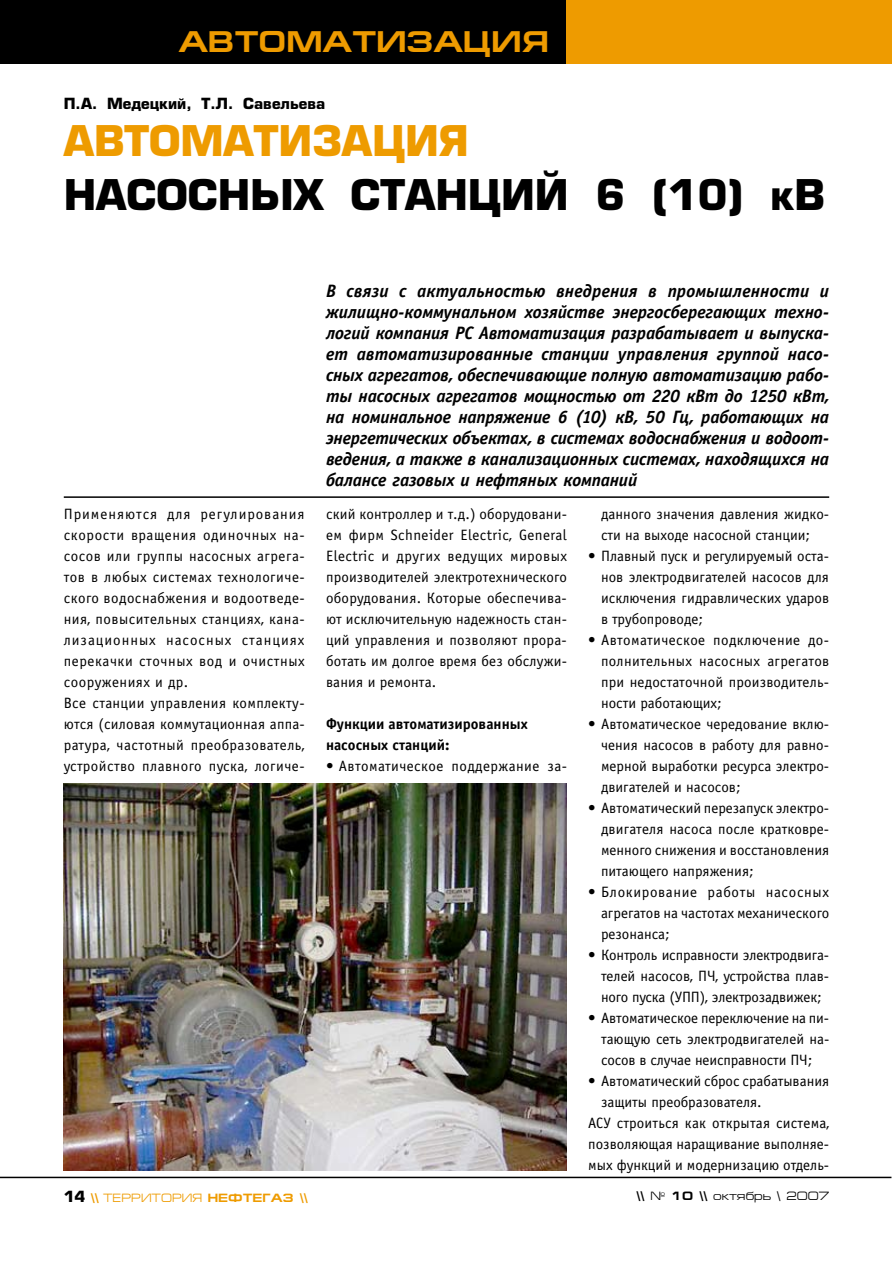
<style>
.page{position:relative;width:893px;height:1263px;background:#fff}
.page>*{position:absolute;margin:0;border:0;box-sizing:border-box;transform-origin:0 0}
.t1{font:700 41.25px "Europe";color:#000}
.t2{font:700 41.25px "Europe";color:#ee9b00}
.t3{font:700 30px "Europe Ext";color:#ee9b00}
.t4{font:italic 700 18px/21px "Officina Sans C";letter-spacing:-.015em;color:#000;text-align:justify}
.t5{font:15px/21px "Officina Sans C";letter-spacing:.01em;color:#000;text-align:justify}
.t6{font:15px/21px "Officina Sans C";letter-spacing:.03em;color:#000}
.t7{font:700 15px/21px "Officina Sans C";color:#000}
.t8{font:700 15px "Europe";color:#000}
.t9{font:700 12px "Europe Ext";color:#ee9b00}
.t10{font:12px "Europe Ext";color:#000}
.s1{font-family:"Europe";font-size:15px;color:#000}
.s2{font-weight:400}
.s3{font-weight:700}
</style>
<div class="page">
<div style="left:0;top:0;width:891px;height:64px;background:#ee9b00"></div>
<div style="left:0;top:0;width:566px;height:64px;background:#000"></div>
<hr style="left:0;top:1177px;width:891px;height:1px;background:#000">
<hr style="left:64px;top:496px;width:765px;height:2px;background:#000">
<img style="left:64px;top:783px;width:503px;height:387px">
<h2 class="t3" style="left:178px;top:25px;width:372px">Автоматизация</h2>
<p class="t8" style="left:64px;top:95px;width:263px">П.А. Медецкий, Т.Л. Савельева</p>
<h1 class="t2" style="left:64px;top:116px;width:121px">Автома</h1>
<h1 class="t2" style="left:254px;top:116px;width:216px">тизация</h1>
<h1 class="t1" style="left:64px;top:170px;width:64px">насос</h1>
<h1 class="t1" style="left:218px;top:170px;width:608px">ных станций 6 (10) кВ</h1>
<p class="t4" style="left:326px;top:281px;width:505px">В связи с актуальностью внедрения в промышленности и жилищно-коммунальном хозяйстве энергосберегающих техно&shy;логий компания РС Автоматизация разрабатывает и выпуска&shy;ет автоматизированные станции управления группой насо&shy;сных агрегатов, обеспечивающие полную автоматизацию рабо&shy;ты насосных агрегатов мощностью от 220 кВт до 1250 кВт, на номинальное напряжение 6 (10) кВ, 50 Гц, работающих на энергетических объектах, в системах водоснабжения и водоот&shy;ведения, а также в канализационных системах, находящихся на балансе газовых и нефтяных компаний</p>
<p class="t6" style="left:64px;top:504px;width:243px">Применяются для регулирования скорости вращения одиночных на&shy;сосов или группы насосных агрега&shy;тов в любых системах технологиче&shy;ского водоснабжения и водоотведе&shy;ния, повысительных станциях, кана&shy;лизационных насосных станциях перекачки сточных вод и очистных сооружениях и др.<br>Все станции управления комплекту&shy;ются (силовая коммутационная аппа&shy;ратура, частотный преобразователь, устройство плавного пуска, логиче-</p>
<p class="t5" style="left:326px;top:504px;width:243px">ский контроллер и т.д.) оборудовани&shy;ем фирм Schneider Electric, General Electric и других ведущих мировых производителей электротехнического оборудования. Которые обеспечива&shy;ют исключительную надежность стан&shy;ций управления и позволяют прора&shy;ботать им долгое время без обслужи&shy;вания и ремонта.</p>
<p class="t7" style="left:326px;top:714px;width:203px">Функции автоматизированных насосных станций:</p>
<p class="t6" style="left:326px;top:756px;width:243px">• Автоматическое поддержание за-</p>
<p class="t5" style="left:601px;top:504px;width:230px">данного значения давления жидко&shy;сти на выходе насосной станции;</p>
<p class="t5" style="left:601px;top:546px;width:230px;text-indent:-13px">• Плавный пуск и регулируемый оста&shy;нов электродвигателей насосов для исключения гидравлических ударов в трубопроводе;</p>
<p class="t5" style="left:601px;top:630px;width:230px;text-indent:-13px">• Автоматическое подключение до&shy;полнительных насосных агрегатов при недостаточной производитель&shy;ности работающих;</p>
<p class="t5" style="left:601px;top:714px;width:230px;text-indent:-13px">• Автоматическое чередование вклю&shy;чения насосов в работу для равно&shy;мерной выработки ресурса электро&shy;двигателей и насосов;</p>
<p class="t5" style="left:601px;top:798px;width:230px;text-indent:-13px">• Автоматический перезапуск электро&shy;двигателя насоса после кратковре&shy;менного снижения и восстановления питающего напряжения;</p>
<p class="t5" style="left:601px;top:882px;width:230px;text-indent:-13px">• Блокирование работы насосных агрегатов на частотах механического резонанса;</p>
<p class="t5" style="left:601px;top:945px;width:230px;text-indent:-13px">• Контроль исправности электродвига&shy;телей насосов, ПЧ, устройства плав&shy;ного пуска (УПП), электрозадвижек;</p>
<p class="t5" style="left:601px;top:1008px;width:230px;text-indent:-13px">• Автоматическое переключение на пи&shy;тающую сеть электродвигателей на&shy;сосов в случае неисправности ПЧ;</p>
<p class="t5" style="left:588px;top:1071px;width:242px">• Автоматический сброс срабатывания</p>
<p class="t5" style="left:601px;top:1092px;width:162px">защиты преобразователя.</p>
<p class="t5" style="left:588px;top:1113px;width:243px">АСУ строиться как открытая система,</p>
<p class="t5" style="left:588px;top:1134px;width:242px">позволяющая наращивание выполняе-</p>
<p class="t5" style="left:588px;top:1155px;width:242px">мых функций и модернизацию отдель-</p>
<p class="t9" style="left:64px;top:1191px;width:246px"><span class="s1">14</span> \\ <span class="s2">ТЕРРИТОРИЯ</span> НЕФТЕГАЗ \\</p>
<p class="t10" style="left:637px;top:1189px;width:194px"><span class="s3">\\</span> № <span class="s3">10 \\</span> октябрь \ 2007</p>
</div>
